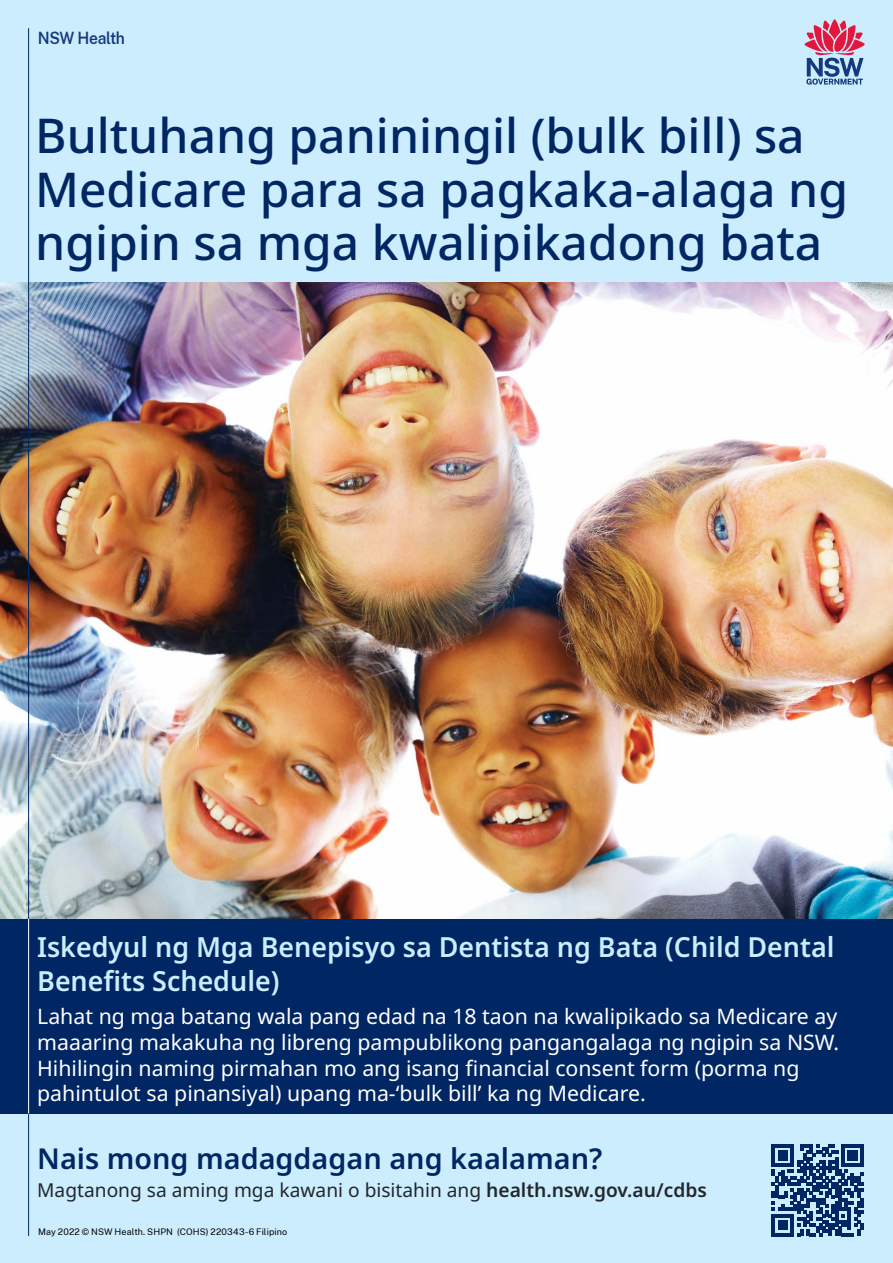
<style>
.page{position:relative;width:893px;height:1263px;background:#fff}
.page>*{position:absolute;margin:0;border:0;box-sizing:border-box;transform-origin:0 0}
.t1{font:500 48px/53.2px "Noto Sans";color:#002664}
.Sub_head_2{font:600 28.8px "Noto Sans";color:#002664}
.Sub_Head1{font:600 27.75px/34px "Noto Sans";color:#cbedfd}
.Body_White{font:21.3px/25.5px "Noto Sans";color:#fff}
.Body_Gray{font:19.2px "Noto Sans";color:#22272b}
.t2{font:600 16.8px "Public Sans";letter-spacing:-.025em;color:#15397f;scale:.93 1}
.t3{font:9px "Public Sans";letter-spacing:.01em;color:#000}
.s1{font-weight:600}
</style>
<div class="page">
<img style="left:0;top:282px;width:893px;height:637px">
<div style="left:0;top:1097px;width:893px;height:166px;background:#cbedfd"></div>
<svg style="left:772px;top:1144px;width:91px;height:92px"></svg>
<div style="left:0;top:0;width:893px;height:282px;background:#cbedfd"></div>
<svg style="left:805px;top:19px;width:60px;height:66px"></svg>
<div style="left:0;top:919px;width:893px;height:194px;background:#002664"></div>
<hr style="left:28px;top:28px;width:1px;height:1208px;background:#002664">
<hr style="left:28px;top:919px;width:1px;height:194px;background:#fff">
<p class="t2" style="left:38px;top:25px;width:95px">NSW Health</p>
<p class="t1" style="left:35px;top:110px;width:814px">Bultuhang paniningil (bulk bill) sa<br>Medicare para sa pagkaka-alaga ng ngipin sa mga kwalipikadong bata</p>
<p class="Sub_Head1" style="left:37px;top:931px;width:799px">Iskedyul ng Mga Benepisyo sa Dentista ng Bata (Child Dental<br>Benefits Schedule)</p>
<p class="Body_White" style="left:37px;top:1004px;width:804px">Lahat ng mga batang wala pang edad na 18 taon na kwalipikado sa Medicare ay maaaring makakuha ng libreng pampublikong pangangalaga ng ngipin sa NSW.<br>Hihilingin naming pirmahan mo ang isang financial consent form (porma ng pahintulot sa pinansiyal) upang ma-‘bulk bill’ ka ng Medicare.</p>
<p class="Sub_head_2" style="left:37px;top:1138px;width:567px">Nais mong madagdagan ang kaalaman?</p>
<p class="Body_Gray" style="left:37px;top:1176px;width:671px">Magtanong sa aming mga kawani o bisitahin ang <span class="s1">health.nsw.gov.au/cdbs</span></p>
<p class="t3" style="left:38px;top:1225px;width:251px">May 2022 © NSW Health. SHPN (COHS) 220343-6 Filipino</p>
</div>
